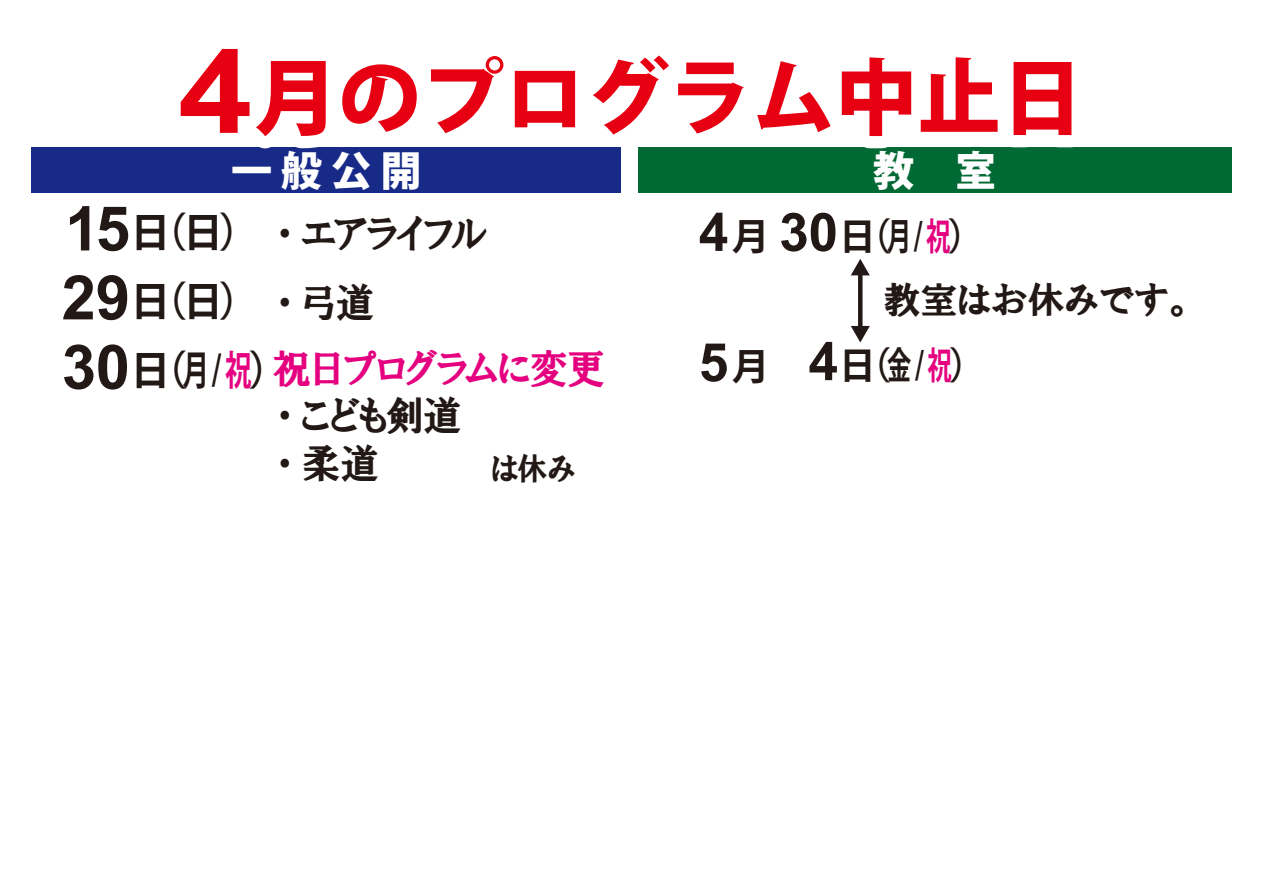
<style>
.page{position:relative;width:1263px;height:893px;background:#fff}
.page>*{position:absolute;margin:0;border:0;box-sizing:border-box;transform-origin:0 0}
.t1{font:800 82.8px "Koz Go Pro";color:#e60012}
.t2{font:800 41.1px "Koz Go Pro";color:#fff}
.t3{font:40.35px/47.8px "HGP Soei Presence EB";letter-spacing:-.045em;color:#221815;scale:.95 1}
.t4{font:700 40.35px/69.4px "Koz Go Pro";color:#221815}
.t5{font:40.35px "HGP Soei Presence EB";letter-spacing:-.04em;color:#e4007f;scale:.95 1}
.t6{font:700 37.2px "Koz Go Pro";color:#221815}
.t7{font:37.2px "HGP Soei Presence EB";color:#221815}
.t8{font:31.95px "HGP Soei Presence EB";color:#221815;scale:.95 1}
.s1{font-family:"Arial";font-weight:700;font-size:116.7px}
.s2{font-family:"Arial";font-weight:700;font-size:61.65px}
.s3{font-family:"Koz Go Pro";font-weight:700}
.s4{font-family:"Arial";font-size:61.65px}
.s5{font-family:"HGP Soei Presence EB";font-weight:400}
.s6{color:#e4007f}
.s7{font-family:"Arial";font-size:53.25px}
</style>
<div class="page">
<div style="left:638px;top:147px;width:593px;height:46px;background:#006934"></div>
<div style="left:32px;top:147px;width:589px;height:46px;background:#172a88"></div>
<hr style="left:858px;top:273px;width:4px;height:56px;background:#221815">
<svg style="left:851px;top:259px;width:19px;height:16px"></svg>
<svg style="left:851px;top:326px;width:19px;height:16px"></svg>
<h1 class="t1" style="left:178px;top:44px;width:907px"><span class="s1">4</span>月のプログラム中止日</h1>
<p class="t2" style="left:231px;top:144px;width:192px">一 般 公 開</p>
<p class="t2" style="left:873px;top:144px;width:125px">教　室</p>
<p class="t3" style="left:65px;top:209px;width:446px"><span class="s2">15</span><span class="s3">日（日）</span>・エアライフル</p>
<p class="t4" style="left:62px;top:269px;width:315px"><span class="s4">29</span>日（日）<span class="s5">・弓道<br></span><span class="s4">30</span>日（月/<span class="s6">祝</span>）</p>
<p class="t6" style="left:699px;top:212px;width:288px"><span class="s7">4</span>月 <span class="s7">30</span>日（月/<span class="s6">祝</span>）</p>
<p class="t7" style="left:883px;top:281px;width:312px">教室はお休みです。</p>
<p class="t6" style="left:699px;top:341px;width:289px"><span class="s7">5</span>月 <span class="s7">4</span>日（金/<span class="s6">祝</span>）</p>
<p class="t5" style="left:273px;top:348px;width:352px">祝日プログラムに変更</p>
<p class="t3" style="left:275px;top:391px;width:198px">・こども剣道・柔道</p>
<p class="t8" style="left:491px;top:452px;width:90px">は休み</p>
</div>
